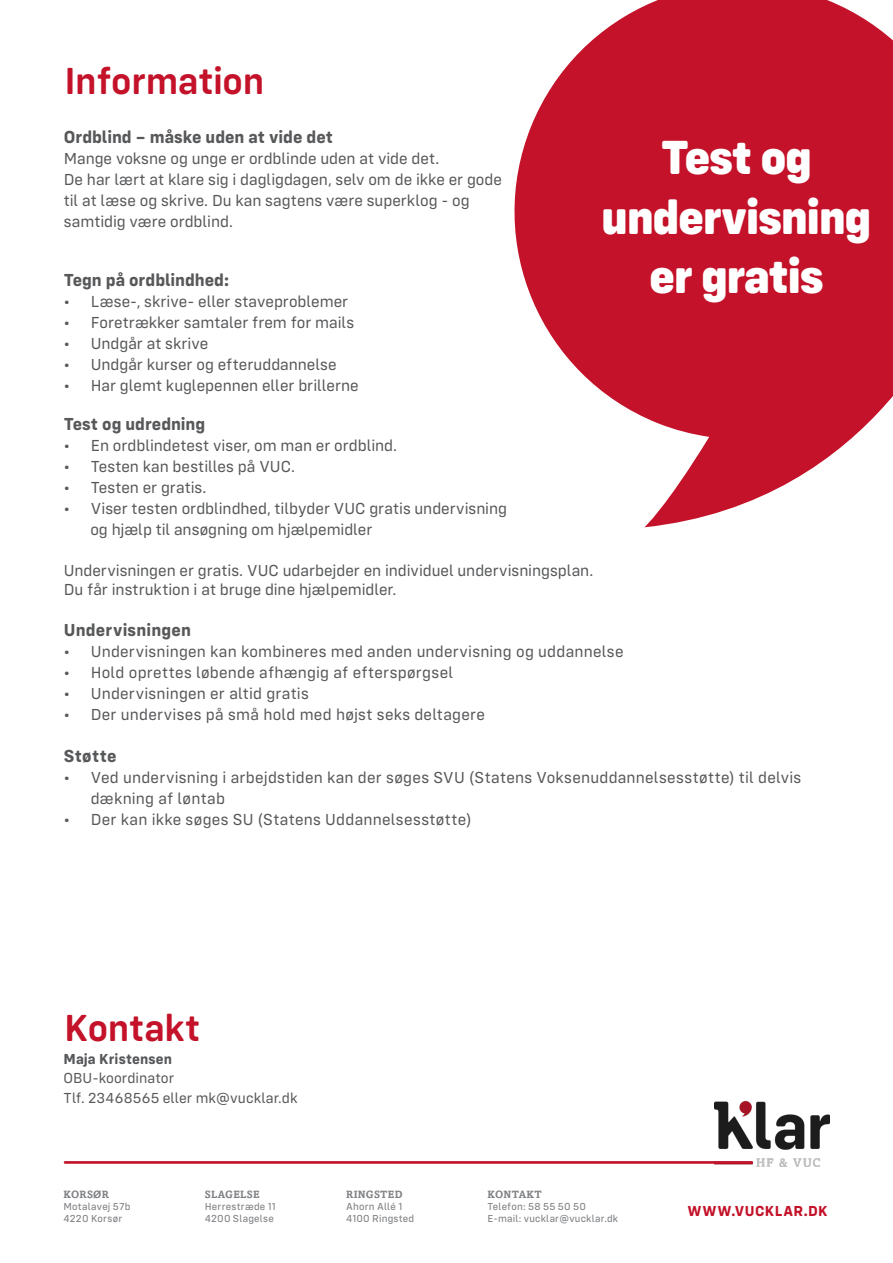
<style>
.page{position:relative;width:893px;height:1263px;background:#fff}
.page>*{position:absolute;margin:0;border:0;box-sizing:border-box;transform-origin:0 0}
.t1{font:800 49.5px "Config Rounded";letter-spacing:-.03em;color:#fff}
.Ny_brød{font:600 39px "Config Rounded";letter-spacing:-.01em;color:#c31229}
.Ny_brød-2{font:700 18px "Config Rounded";color:#57585a}
.Ny_brød-3{font:16.5px/21px "Config Rounded";letter-spacing:.005em;color:#57585a}
.Ny_brød-4{font:15px "Config Rounded";letter-spacing:.005em;color:#57585a}
.Ny_brød-5{font:700 15px "Config Rounded";letter-spacing:.03em;color:#c31229}
.Ny_brød-6{font:700 15px "Config Rounded";letter-spacing:.005em;color:#57585a}
.Ny_brød-7{font:10.5px "Config Rounded Text";letter-spacing:.02em;color:#808285}
.Ny_brød-8{font:700 10.5px "Amasis MT Std";letter-spacing:.025em;color:#808285}
</style>
<div class="page">
<img style="left:714px;top:1102px;width:115px;height:64px">
<hr style="left:64px;top:1161px;width:689px;height:3px;background:#c31229">
<svg style="left:514px;top:0;width:379px;height:527px;fill:#c31229"></svg>
<p class="Ny_brød" style="left:65px;top:58px;width:201px">Information</p>
<p class="Ny_brød-2" style="left:64px;top:127px;width:271px">Ordblind – måske uden at vide det</p>
<p class="Ny_brød-3" style="left:64px;top:148px;width:377px">Mange voksne og unge er ordblinde uden at vide det.</p>
<p class="Ny_brød-3" style="left:64px;top:169px;width:440px">De har lært at klare sig i dagligdagen, selv om de ikke er gode</p>
<p class="Ny_brød-3" style="left:64px;top:190px;width:407px">til at læse og skrive. Du kan sagtens være superklog - og</p>
<p class="Ny_brød-3" style="left:64px;top:211px;width:171px">samtidig være ordblind.</p>
<p class="t1" style="left:661px;top:127px;width:153px">Test og</p>
<p class="t1" style="left:601px;top:186px;width:272px">undervisning</p>
<p class="t1" style="left:649px;top:246px;width:176px">er gratis</p>
<p class="Ny_brød-2" style="left:64px;top:269px;width:167px">Tegn på ordblindhed:</p>
<p class="Ny_brød-3" style="left:64px;top:291px;width:286px">• Læse-, skrive- eller staveproblemer</p>
<p class="Ny_brød-3" style="left:64px;top:312px;width:292px">• Foretrækker samtaler frem for mails</p>
<p class="Ny_brød-3" style="left:64px;top:333px;width:146px">• Undgår at skrive</p>
<p class="Ny_brød-3" style="left:64px;top:354px;width:274px">• Undgår kurser og efteruddannelse</p>
<p class="Ny_brød-3" style="left:64px;top:375px;width:297px">• Har glemt kuglepennen eller brillerne</p>
<p class="Ny_brød-2" style="left:64px;top:413px;width:143px">Test og udredning</p>
<p class="Ny_brød-3" style="left:64px;top:435px;width:335px">• En ordblindetest viser, om man er ordblind.</p>
<p class="Ny_brød-3" style="left:64px;top:456px;width:233px">• Testen kan bestilles på VUC.</p>
<p class="Ny_brød-3" style="left:64px;top:477px;width:144px">• Testen er gratis.</p>
<p class="Ny_brød-3" style="left:64px;top:498px;width:445px">• Viser testen ordblindhed, tilbyder VUC gratis undervisning</p>
<p class="Ny_brød-3" style="left:90px;top:519px;width:284px">og hjælp til ansøgning om hjælpemidler</p>
<p class="Ny_brød-3" style="left:64px;top:559px;width:531px">Undervisningen er gratis. VUC udarbejder en individuel undervisningsplan.</p>
<p class="Ny_brød-3" style="left:64px;top:579px;width:334px">Du får instruktion i at bruge dine hjælpemidler.</p>
<p class="Ny_brød-2" style="left:64px;top:619px;width:129px">Undervisningen</p>
<p class="Ny_brød-3" style="left:64px;top:640px;width:561px">• Undervisningen kan kombineres med anden undervisning og uddannelse</p>
<p class="Ny_brød-3" style="left:64px;top:661px;width:391px">• Hold oprettes løbende afhængig af efterspørgsel</p>
<p class="Ny_brød-3" style="left:64px;top:682px;width:247px">• Undervisningen er altid gratis</p>
<p class="Ny_brød-3" style="left:64px;top:703px;width:423px">• Der undervises på små hold med højst seks deltagere</p>
<p class="Ny_brød-2" style="left:64px;top:745px;width:54px">Støtte</p>
<p class="Ny_brød-3" style="left:91px;top:766px;width:712px;text-indent:-27px">• Ved undervisning i arbejdstiden kan der søges SVU (Statens Voksenuddannelsesstøtte) til delvis dækning af løntab</p>
<p class="Ny_brød-3" style="left:64px;top:808px;width:409px">• Der kan ikke søges SU (Statens Uddannelsesstøtte)</p>
<p class="Ny_brød" style="left:64px;top:1005px;width:138px">Kontakt</p>
<p class="Ny_brød-6" style="left:64px;top:1049px;width:110px">Maja Kristensen</p>
<p class="Ny_brød-4" style="left:64px;top:1069px;width:112px">OBU-koordinator</p>
<p class="Ny_brød-4" style="left:64px;top:1089px;width:236px">Tlf. 23468565 eller mk@vucklar.dk</p>
<p class="Ny_brød-8" style="left:64px;top:1188px;width:47px">KORSØR</p>
<p class="Ny_brød-7" style="left:64px;top:1201px;width:69px">Motalavej 57b</p>
<p class="Ny_brød-7" style="left:64px;top:1213px;width:60px">4220 Korsør</p>
<p class="Ny_brød-8" style="left:205px;top:1188px;width:56px">SLAGELSE</p>
<p class="Ny_brød-7" style="left:205px;top:1201px;width:73px">Herrestræde 11</p>
<p class="Ny_brød-7" style="left:205px;top:1213px;width:71px">4200 Slagelse</p>
<p class="Ny_brød-8" style="left:346px;top:1188px;width:58px">RINGSTED</p>
<p class="Ny_brød-7" style="left:346px;top:1201px;width:58px">Ahorn Allé 1</p>
<p class="Ny_brød-7" style="left:346px;top:1213px;width:70px">4100 Ringsted</p>
<p class="Ny_brød-8" style="left:487px;top:1188px;width:56px">KONTAKT</p>
<p class="Ny_brød-7" style="left:487px;top:1201px;width:100px">Telefon: 58 55 50 50</p>
<p class="Ny_brød-7" style="left:487px;top:1213px;width:132px">E-mail: vucklar@vucklar.dk</p>
<p class="Ny_brød-5" style="left:688px;top:1201px;width:142px">WWW.VUCKLAR.DK</p>
</div>
